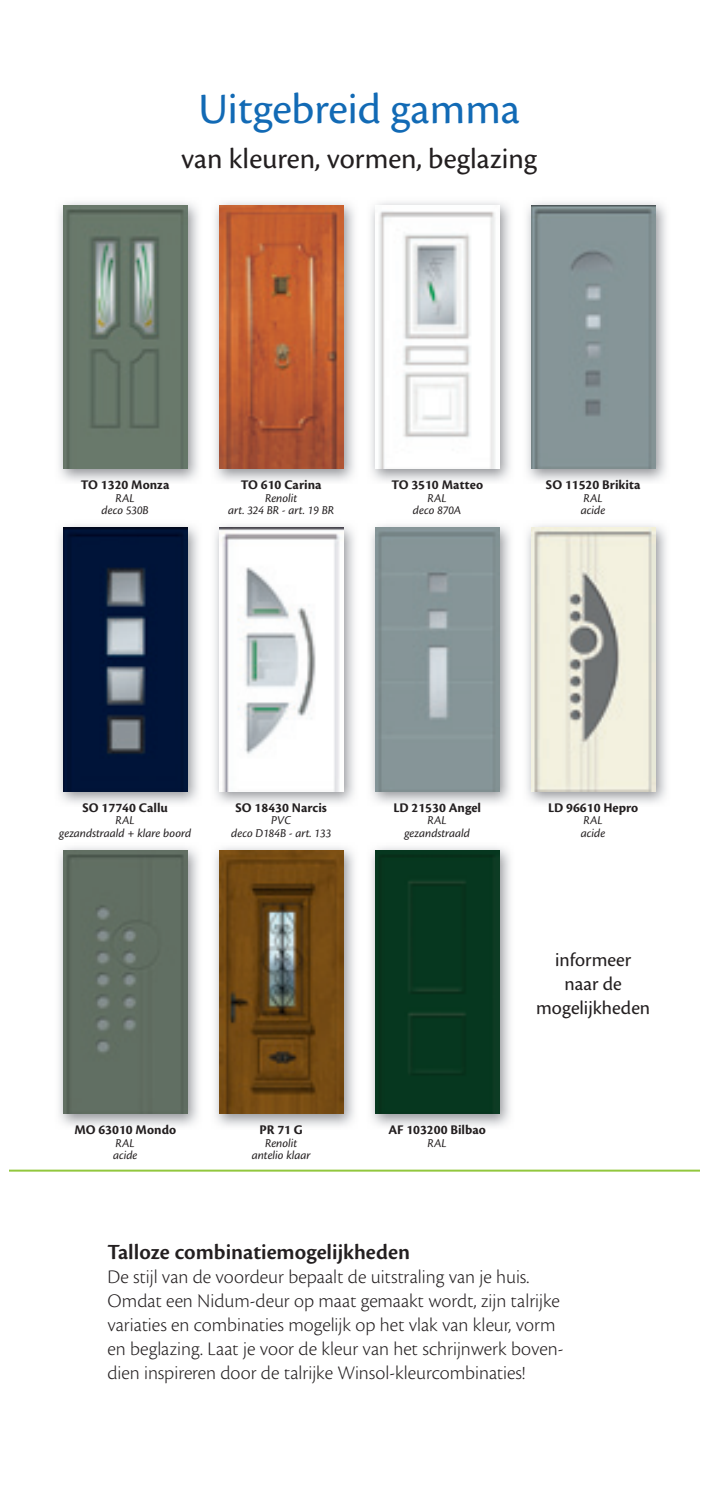
<style>
.page{position:relative;width:709px;height:1489px;background:#fff}
.page>*{position:absolute;margin:0;border:0;box-sizing:border-box;transform-origin:0 0}
.t1{font:45px "Cronos Pro";letter-spacing:-.005em;color:#126ab5}
.t2{font:30px "Cronos Pro";color:#231f20}
.t3{font:600 22.5px "Cronos Pro";color:#231f20}
.t4{font:300 20px/24px "Cronos Pro";color:#231f20}
.t5{font:20px/24px "Cronos Pro";color:#231f20;text-align:center}
.t6{font:700 13.75px "Cronos Pro";color:#231f20}
.t7{font:italic 12.5px/12.5px "Cronos Pro";color:#231f20;text-align:center}
</style>
<div class="page">
<img style="left:59px;top:202px;width:139px;height:279px">
<img style="left:63px;top:205px;width:124px;height:263px">
<img style="left:59px;top:525px;width:139px;height:278px">
<img style="left:63px;top:528px;width:124px;height:263px">
<img style="left:59px;top:847px;width:139px;height:279px">
<img style="left:63px;top:850px;width:124px;height:263px">
<img style="left:215px;top:525px;width:139px;height:278px">
<img style="left:219px;top:528px;width:124px;height:263px">
<img style="left:215px;top:202px;width:139px;height:279px">
<img style="left:219px;top:205px;width:124px;height:263px">
<img style="left:215px;top:847px;width:139px;height:279px">
<img style="left:219px;top:850px;width:124px;height:263px">
<img style="left:527px;top:202px;width:139px;height:279px">
<img style="left:531px;top:205px;width:124px;height:263px">
<img style="left:371px;top:202px;width:139px;height:279px">
<img style="left:375px;top:205px;width:124px;height:263px">
<img style="left:371px;top:847px;width:139px;height:279px">
<div style="left:375px;top:850px;width:124px;height:263px;background:#06371f"></div>
<img style="left:371px;top:525px;width:139px;height:278px">
<img style="left:375px;top:528px;width:124px;height:263px">
<img style="left:527px;top:525px;width:139px;height:278px">
<img style="left:531px;top:528px;width:124px;height:263px">
<hr style="left:10px;top:1169px;width:689px;height:2px;background:#92c73d">
<h1 class="t1" style="left:198px;top:84px;width:323px">Uitgebreid gamma</h1>
<h2 class="t2" style="left:181px;top:142px;width:357px">van kleuren, vormen, beglazing</h2>
<p class="t6" style="left:81px;top:477px;width:90px">TO 1320 Monza</p>
<p class="t7" style="left:102px;top:491px;width:49px">RAL<br>deco 530B</p>
<p class="t6" style="left:241px;top:477px;width:82px">TO 610 Carina</p>
<p class="t7" style="left:228px;top:491px;width:108px">Renolit<br>art. 324 BR - art. 19 BR</p>
<p class="t6" style="left:391px;top:477px;width:93px">TO 3510 Matteo</p>
<p class="t7" style="left:413px;top:491px;width:50px">RAL<br>deco 870A</p>
<p class="t6" style="left:546px;top:477px;width:96px">SO 11520 Brikita</p>
<p class="t7" style="left:581px;top:491px;width:26px;text-align:left">RAL acide</p>
<p class="t6" style="left:82px;top:799px;width:87px">SO 17740 Callu</p>
<p class="t7" style="left:59px;top:814px;width:133px">RAL<br>gezandstraald + klare boord</p>
<p class="t6" style="left:235px;top:799px;width:93px">SO 18430 Narcis</p>
<p class="t7" style="left:231px;top:814px;width:101px">PVC<br>deco D184B - art. 133</p>
<p class="t6" style="left:393px;top:799px;width:89px">LD 21530 Angel</p>
<p class="t7" style="left:404px;top:814px;width:67px">RAL gezandstraald</p>
<p class="t6" style="left:548px;top:799px;width:92px">LD 96610 Hepro</p>
<p class="t7" style="left:581px;top:814px;width:26px;text-align:left">RAL acide</p>
<p class="t6" style="left:74px;top:1121px;width:103px">MO 63010 Mondo</p>
<p class="t7" style="left:113px;top:1136px;width:26px;text-align:left">RAL acide</p>
<p class="t6" style="left:260px;top:1121px;width:45px">PR 71 G</p>
<p class="t7" style="left:252px;top:1136px;width:60px">Renolit antelio klaar</p>
<p class="t6" style="left:388px;top:1121px;width:99px">AF 103200 Bilbao</p>
<p class="t7" style="left:427px;top:1136px;width:21px">RAL</p>
<p class="t5" style="left:536px;top:947px;width:115px">informeer naar de mogelijkheden</p>
<p class="t3" style="left:107px;top:1238px;width:304px">Talloze combinatiemogelijkheden</p>
<p class="t4" style="left:107px;top:1264px;width:457px">De stijl van de voordeur bepaalt de uitstraling van je huis.<br>Omdat een Nidum-deur op maat gemaakt wordt, zijn talrijke variaties en combinaties mogelijk op het vlak van kleur, vorm en beglazing. Laat je voor de kleur van het schrijnwerk boven&shy;dien inspireren door de talrijke Winsol-kleurcombinaties!</p>
</div>
